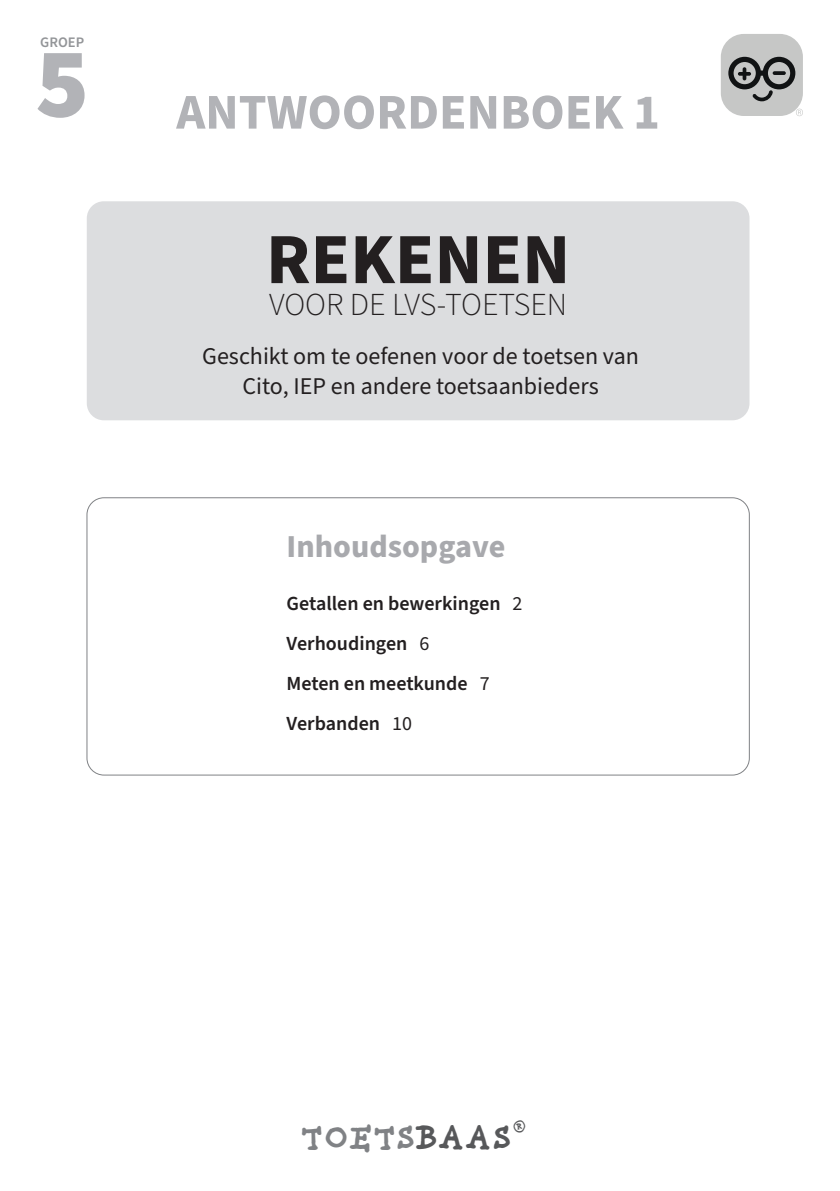
<style>
.page{position:relative;width:840px;height:1191px;background:#fff}
.page>*{position:absolute;margin:0;border:0;box-sizing:border-box;transform-origin:0 0}
.t1{font:700 72px "Source Sans Pro";color:#231f20}
.t2{font:700 50px "Source Sans Pro";color:#b2b3b7}
.t3{font:700 36.4px "Providence Pro";color:#808285}
.t4{font:300 32px "Source Sans Pro";color:#231f20}
.t5{font:700 32px "Source Sans Pro";color:#a8a9ad}
.t6{font:24px/30px "Source Sans Pro";color:#231f20;text-align:center}
.t7{font:600 20px/40px "Source Sans Pro";color:#231f20}
.t8{font:600 14.6px "Source Sans Pro";color:#939598}
.s1{font-weight:400}
.s2{color:#57585a}
</style>
<div class="page">
<div style="left:720px;top:34px;width:82px;height:82px;background:#c6c7c6;border-radius:23px"></div>
<svg style="left:728px;top:57px;width:66px;height:44px"></svg>
<svg style="left:795px;top:109px;width:7px;height:7px"></svg>
<div style="left:87px;top:201px;width:662px;height:219px;background:#dcdddf;border-radius:17px"></div>
<p class="t8" style="left:40px;top:33px;width:45px">GROEP</p>
<h2 class="t2" style="left:35px;top:78px;width:625px"><sup>5</sup> ANTWOORDENBOEK 1</h2>
<h1 class="t1" style="left:266px;top:210px;width:305px">REKENEN</h1>
<h3 class="t4" style="left:269px;top:283px;width:299px">VOOR DE LVS-TOETSEN</h3>
<p class="t6" style="left:202px;top:341px;width:438px">Geschikt om te oefenen voor de toetsen van<br>Cito, IEP en andere toetsaanbieders</p>
<h3 class="t5" style="left:286px;top:525px;width:220px">Inhoudsopgave</h3>
<p class="t7" style="left:286px;top:584px;width:237px">Getallen en bewerkingen <span class="s1">2<br></span>Verhoudingen <span class="s1">6<br></span>Meten en meetkunde <span class="s1">7<br></span>Verbanden <span class="s1">10</span></p>
<h3 class="t3" style="left:300px;top:1116px;width:228px">TOETS<span class="s2">BAAS</span><sup>®</sup></h3>
</div>
